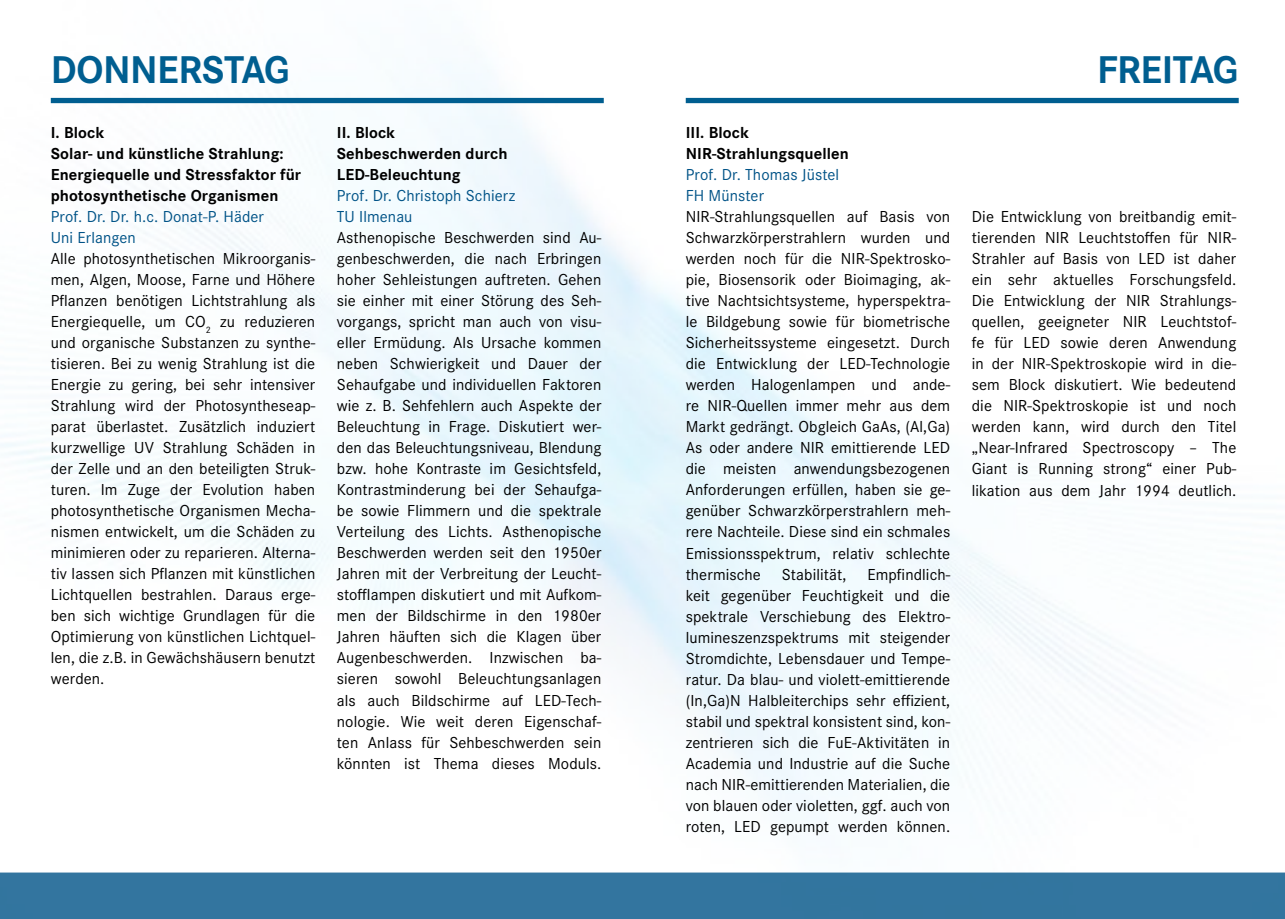
<style>
.page{position:relative;width:1285px;height:919px;background:#fff}
.page>*{position:absolute;margin:0;border:0;box-sizing:border-box;transform-origin:0 0}
.t1{font:700 40.2px "Corporate S";letter-spacing:-.015em;color:#005e90}
.t2{font:16.5px/21px "Corporate S";letter-spacing:.005em;color:#000;text-align:justify}
.t3{font:700 16.5px/21px "Corporate S";letter-spacing:.005em;color:#000}
.t4{font:16.5px/21px "Corporate S";letter-spacing:.005em;color:#005387}
</style>
<div class="page">
<img style="left:0;top:62px;width:1239px;height:759px">
<div style="left:0;top:872px;width:1284px;height:46px;background:#33759f"></div>
<div style="left:51px;top:98px;width:552px;height:5px;background:#005e90"></div>
<div style="left:685px;top:98px;width:553px;height:5px;background:#005e90"></div>
<h1 class="t1" style="left:51px;top:46px;width:52px">DONNER</h1>
<h1 class="t1" style="left:202px;top:46px;width:86px">STAG</h1>
<p class="t3" style="left:51px;top:122px;width:252px">I. Block<br>Solar- und künstliche Strahlung:<br>Energiequelle und Stressfaktor für photosynthetische Organismen</p>
<p class="t4" style="left:51px;top:206px;width:215px">Prof. Dr. Dr. h.c. Donat-P. Häder<br>Uni Erlangen</p>
<p class="t2" style="left:51px;top:248px;width:266px">Alle photosynthetischen Mikroorganis&shy;men, Algen, Moose, Farne und Höhere Pflanzen benötigen Lichtstrahlung als Energiequelle, um CO<sub>2</sub> zu reduzieren und organische Substanzen zu synthe&shy;tisieren. Bei zu wenig Strahlung ist die Energie zu gering, bei sehr intensiver Strahlung wird der Photosyntheseap&shy;parat überlastet. Zusätzlich induziert kurzwellige UV Strahlung Schäden in der Zelle und an den beteiligten Struk&shy;turen. Im Zuge der Evolution haben photosynthetische Organismen Mecha&shy;nismen entwickelt, um die Schäden zu minimieren oder zu reparieren. Alterna&shy;tiv lassen sich Pflanzen mit künstlichen Lichtquellen bestrahlen. Daraus erge&shy;ben sich wichtige Grundlagen für die Optimierung von künstlichen Lichtquel&shy;len, die z.B. in Gewächshäusern benutzt werden.</p>
<p class="t3" style="left:337px;top:122px;width:172px">II. Block<br>Sehbeschwerden durch<br>LED-Beleuchtung</p>
<p class="t4" style="left:337px;top:185px;width:180px">Prof. Dr. Christoph Schierz<br>TU Ilmenau</p>
<p class="t2" style="left:337px;top:227px;width:266px">Asthenopische Beschwerden sind Au&shy;genbeschwerden, die nach Erbringen hoher Sehleistungen auftreten. Gehen sie einher mit einer Störung des Seh&shy;vorgangs, spricht man auch von visu&shy;eller Ermüdung. Als Ursache kommen neben Schwierigkeit und Dauer der Sehaufgabe und individuellen Faktoren wie z. B. Sehfehlern auch Aspekte der Beleuchtung in Frage. Diskutiert wer&shy;den das Beleuchtungsniveau, Blendung bzw. hohe Kontraste im Gesichtsfeld, Kontrastminderung bei der Sehaufga&shy;be sowie Flimmern und die spektrale Verteilung des Lichts. Asthenopische Beschwerden werden seit den 1950er Jahren mit der Verbreitung der Leucht&shy;stofflampen diskutiert und mit Aufkom&shy;men der Bildschirme in den 1980er Jahren häuften sich die Klagen über Augenbeschwerden. Inzwischen ba&shy;sieren sowohl Beleuchtungsanlagen als auch Bildschirme auf LED-Tech&shy;nologie. Wie weit deren Eigenschaf&shy;ten Anlass für Sehbeschwerden sein könnten ist Thema dieses Moduls.</p>
<p class="t3" style="left:685px;top:123px;width:164px">III. Block<br>NIR-Strahlungsquellen</p>
<p class="t4" style="left:685px;top:164px;width:155px">Prof. Dr. Thomas Jüstel<br>FH Münster</p>
<p class="t2" style="left:685px;top:206px;width:266px">NIR-Strahlungsquellen auf Basis von Schwarzkörperstrahlern wurden und werden noch für die NIR-Spektrosko&shy;pie, Biosensorik oder Bioimaging, ak&shy;tive Nachtsichtsysteme, hyperspektra&shy;le Bildgebung sowie für biometrische Sicherheitssysteme eingesetzt. Durch die Entwicklung der LED-Technologie werden Halogenlampen und ande&shy;re NIR-Quellen immer mehr aus dem Markt gedrängt. Obgleich GaAs, (Al,Ga)<br>As oder andere NIR emittierende LED die meisten anwendungsbezogenen Anforderungen erfüllen, haben sie ge&shy;genüber Schwarzkörperstrahlern meh&shy;rere Nachteile. Diese sind ein schmales Emissionsspektrum, relativ schlechte thermische</p>
<p class="t2" style="left:685px;top:563px;width:266px;text-indent:182px">Empfindlich&shy;keit gegenüber Feuchtigkeit und die spektrale Verschiebung des Elektro&shy;lumineszenzspektrums mit steigender Stromdichte, Lebensdauer und Tempe&shy;ratur. Da blau- und violett-emittierende (In,Ga)N Halbleiterchips sehr effizient, stabil und spektral konsistent sind, kon&shy;zentrieren sich die FuE-Aktivitäten in Academia und Industrie auf die Suche nach NIR-emittierenden Materialien, die von blauen oder violetten, ggf. auch von roten, LED gepumpt werden können.</p>
<p class="t2" style="left:781px;top:563px;width:66px">Stabilität,</p>
<h1 class="t1" style="left:1096px;top:46px;width:40px">FREIT</h1>
<h1 class="t1" style="left:1189px;top:46px;width:47px">AG</h1>
<p class="t2" style="left:971px;top:206px;width:266px">Die Entwicklung von breitbandig emit&shy;tierenden NIR Leuchtstoffen für NIR-Strahler auf Basis von LED ist daher ein sehr aktuelles Forschungsfeld.<br>Die Entwicklung der NIR Strahlungs&shy;quellen, geeigneter NIR Leuchtstof&shy;fe für LED sowie deren Anwendung in der NIR-Spektroskopie wird in die&shy;sem Block diskutiert. Wie bedeutend die NIR-Spektroskopie ist und noch werden kann, wird durch den Titel „Near-Infrared Spectroscopy – The Giant is Running strong“ einer Pub&shy;likation aus dem Jahr 1994 deutlich.</p>
</div>
